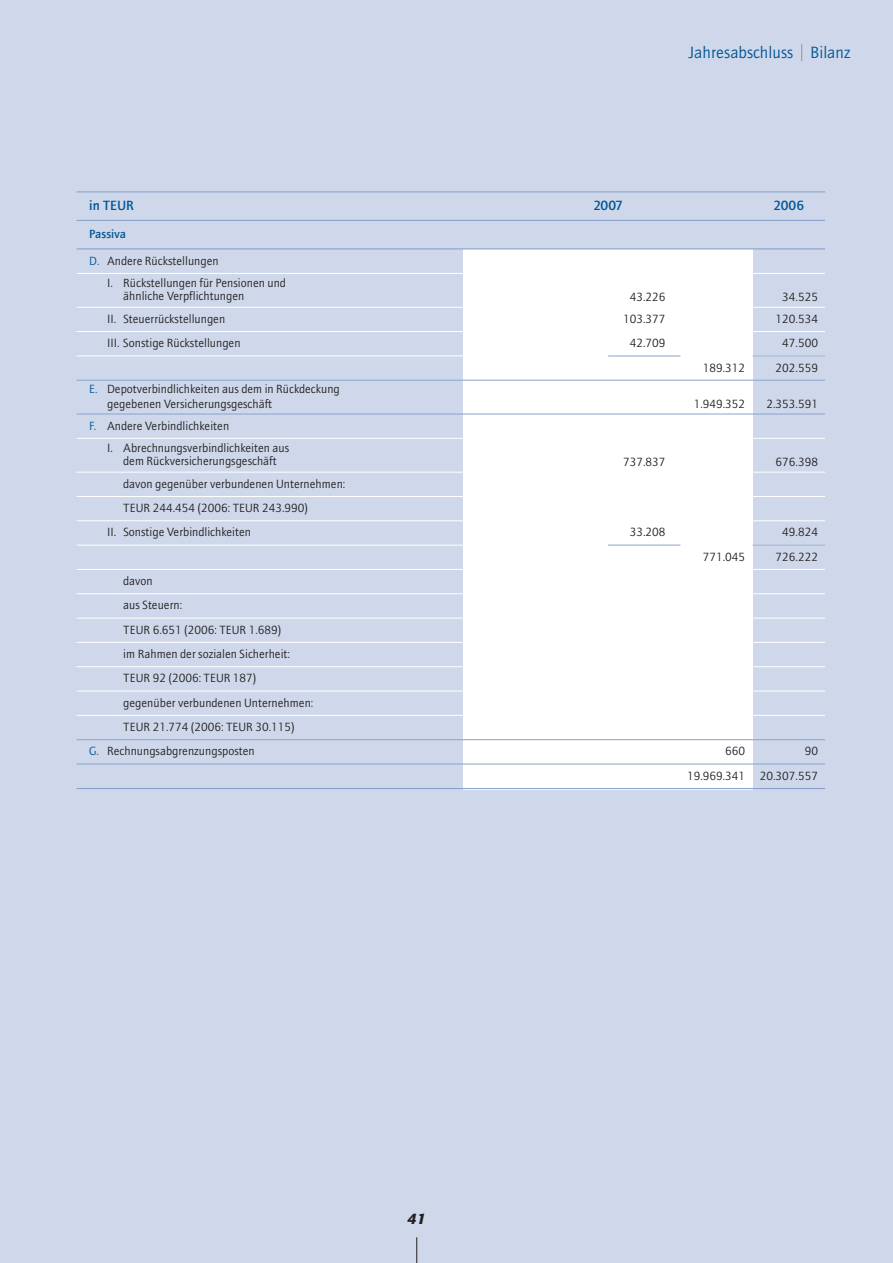
<style>
.page{position:relative;width:893px;height:1263px;background:#ced8ea}
.page>*{position:absolute;margin:0;border:0;box-sizing:border-box;transform-origin:0 0}
.t1{font:16.5px "AT Quay Sans";color:#005595}
.t2{font:italic 900 15px "AT Quay Sans";color:#231f20}
.t3{font:500 13.5px "AT Quay Sans";color:#005595}
.t4{font:12px/22.5px "AT Quay Sans";color:#231f20}
.t5{font:500 12px "AT Quay Sans";letter-spacing:-.01em;color:#005595}
.s1{color:#005595}
</style>
<div class="page">
<svg style="left:801px;top:44px;width:1px;height:17px"></svg>
<svg style="left:416px;top:1237px;width:1px;height:26px"></svg>
<div style="left:463px;top:249px;width:290px;height:24px;background:#fff"></div>
<div style="left:463px;top:273px;width:217px;height:34px;background:#fff"></div>
<div style="left:680px;top:273px;width:73px;height:34px;background:#fff"></div>
<div style="left:463px;top:307px;width:217px;height:25px;background:#fff"></div>
<div style="left:680px;top:307px;width:73px;height:25px;background:#fff"></div>
<div style="left:463px;top:332px;width:217px;height:24px;background:#fff"></div>
<div style="left:680px;top:332px;width:73px;height:24px;background:#fff"></div>
<div style="left:463px;top:356px;width:290px;height:24px;background:#fff"></div>
<div style="left:463px;top:380px;width:290px;height:34px;background:#fff"></div>
<div style="left:463px;top:414px;width:290px;height:24px;background:#fff"></div>
<div style="left:463px;top:438px;width:217px;height:34px;background:#fff"></div>
<div style="left:680px;top:438px;width:73px;height:34px;background:#fff"></div>
<div style="left:463px;top:472px;width:290px;height:24px;background:#fff"></div>
<div style="left:463px;top:496px;width:290px;height:25px;background:#fff"></div>
<div style="left:463px;top:521px;width:217px;height:24px;background:#fff"></div>
<div style="left:680px;top:521px;width:73px;height:24px;background:#fff"></div>
<div style="left:463px;top:545px;width:290px;height:24px;background:#fff"></div>
<div style="left:463px;top:569px;width:290px;height:25px;background:#fff"></div>
<div style="left:463px;top:594px;width:290px;height:24px;background:#fff"></div>
<div style="left:463px;top:618px;width:290px;height:24px;background:#fff"></div>
<div style="left:463px;top:642px;width:290px;height:25px;background:#fff"></div>
<div style="left:463px;top:667px;width:290px;height:24px;background:#fff"></div>
<div style="left:463px;top:691px;width:290px;height:24px;background:#fff"></div>
<div style="left:463px;top:715px;width:290px;height:25px;background:#fff"></div>
<div style="left:463px;top:740px;width:290px;height:24px;background:#fff"></div>
<div style="left:463px;top:764px;width:290px;height:25px;background:#fff"></div>
<hr style="left:77px;top:191px;width:748px;height:1px;background:#8ba3cb">
<hr style="left:77px;top:220px;width:748px;height:1px;background:#8ba3cb">
<hr style="left:77px;top:248px;width:748px;height:1px;background:#8ba3cb">
<hr style="left:77px;top:273px;width:748px;height:1px;background:#fff">
<hr style="left:77px;top:307px;width:748px;height:1px;background:#fff">
<hr style="left:77px;top:331px;width:748px;height:1px;background:#fff">
<hr style="left:77px;top:355px;width:748px;height:1px;background:#fff">
<hr style="left:77px;top:380px;width:748px;height:1px;background:#8ba3cb">
<hr style="left:77px;top:414px;width:748px;height:1px;background:#8ba3cb">
<hr style="left:77px;top:438px;width:748px;height:1px;background:#fff">
<hr style="left:77px;top:472px;width:748px;height:1px;background:#fff">
<hr style="left:77px;top:496px;width:748px;height:1px;background:#fff">
<hr style="left:77px;top:520px;width:748px;height:1px;background:#fff">
<hr style="left:77px;top:545px;width:748px;height:1px;background:#fff">
<hr style="left:77px;top:569px;width:748px;height:1px;background:#fff">
<hr style="left:77px;top:593px;width:748px;height:1px;background:#fff">
<hr style="left:77px;top:618px;width:748px;height:1px;background:#fff">
<hr style="left:77px;top:642px;width:748px;height:1px;background:#fff">
<hr style="left:77px;top:666px;width:748px;height:1px;background:#fff">
<hr style="left:77px;top:691px;width:748px;height:1px;background:#fff">
<hr style="left:77px;top:715px;width:748px;height:1px;background:#fff">
<hr style="left:77px;top:739px;width:748px;height:1px;background:#8ba3cb">
<hr style="left:77px;top:764px;width:748px;height:1px;background:#8ba3cb">
<hr style="left:77px;top:788px;width:748px;height:1px;background:#8ba3cb">
<hr style="left:753px;top:356px;width:72px;height:1px;background:#8ba3cb">
<hr style="left:608px;top:356px;width:72px;height:1px;background:#8ba3cb">
<hr style="left:753px;top:545px;width:72px;height:1px;background:#8ba3cb">
<hr style="left:608px;top:545px;width:72px;height:1px;background:#8ba3cb">
<h1 class="t1" style="left:688px;top:46px;width:164px">Jahresabschluss Bilanz</h1>
<p class="t3" style="left:89px;top:200px;width:46px">in TEUR</p>
<p class="t3" style="left:593px;top:200px;width:31px">2007</p>
<p class="t3" style="left:773px;top:200px;width:32px">2006</p>
<p class="t5" style="left:89px;top:229px;width:38px">Passiva</p>
<p class="t4" style="left:107px;top:250px;width:180px;text-indent:-18px"><span class="s1">D.</span> Andere Rückstellungen<br>I. Rückstellungen für Pensionen und</p>
<p class="t4" style="left:123px;top:286px;width:123px">ähnliche Verpflichtungen</p>
<p class="t4" style="left:630px;top:287px;width:37px">43.226</p>
<p class="t4" style="left:782px;top:287px;width:37px">34.525</p>
<p class="t4" style="left:107px;top:308px;width:120px">II. Steuerrückstellungen</p>
<p class="t4" style="left:623px;top:308px;width:44px">103.377</p>
<p class="t4" style="left:775px;top:308px;width:44px">120.534</p>
<p class="t4" style="left:107px;top:333px;width:135px">III. Sonstige Rückstellungen</p>
<p class="t4" style="left:630px;top:333px;width:37px">42.709</p>
<p class="t4" style="left:782px;top:333px;width:37px">47.500</p>
<p class="t4" style="left:703px;top:357px;width:44px">189.312</p>
<p class="t4" style="left:775px;top:357px;width:44px">202.559</p>
<p class="t4" style="left:107px;top:383px;width:234px;line-height:14.4px;text-indent:-18px"><span class="s1">E.</span> Depotverbindlichkeiten aus dem in Rückdeckung gegebenen Versicherungsgeschäft</p>
<p class="t4" style="left:694px;top:393px;width:53px">1.949.352</p>
<p class="t4" style="left:766px;top:393px;width:53px">2.353.591</p>
<p class="t4" style="left:107px;top:415px;width:184px;text-indent:-18px"><span class="s1">F.</span> Andere Verbindlichkeiten<br>I. Abrechnungsverbindlichkeiten aus</p>
<p class="t4" style="left:123px;top:451px;width:155px">dem Rückversicherungsgeschäft</p>
<p class="t4" style="left:623px;top:451px;width:44px">737.837</p>
<p class="t4" style="left:775px;top:451px;width:44px">676.398</p>
<p class="t4" style="left:123px;top:473px;width:223px">davon gegenüber verbundenen Unternehmen:</p>
<p class="t4" style="left:123px;top:498px;width:186px">TEUR 244.454 (2006: TEUR 243.990)</p>
<p class="t4" style="left:107px;top:522px;width:145px">II. Sonstige Verbindlichkeiten</p>
<p class="t4" style="left:630px;top:522px;width:37px">33.208</p>
<p class="t4" style="left:782px;top:522px;width:37px">49.824</p>
<p class="t4" style="left:703px;top:546px;width:44px">771.045</p>
<p class="t4" style="left:775px;top:546px;width:44px">726.222</p>
<p class="t4" style="left:123px;top:571px;width:31px">davon</p>
<p class="t4" style="left:123px;top:595px;width:60px">aus Steuern:</p>
<p class="t4" style="left:123px;top:619px;width:160px">TEUR 6.651 (2006: TEUR 1.689)</p>
<p class="t4" style="left:123px;top:644px;width:168px">im Rahmen der sozialen Sicherheit:</p>
<p class="t4" style="left:123px;top:668px;width:135px">TEUR 92 (2006: TEUR 187)</p>
<p class="t4" style="left:123px;top:692px;width:191px">gegenüber verbundenen Unternehmen:</p>
<p class="t4" style="left:123px;top:717px;width:173px">TEUR 21.774 (2006: TEUR 30.115)</p>
<p class="t4" style="left:89px;top:741px;width:167px"><span class="s1">G.</span> Rechnungsabgrenzungsposten</p>
<p class="t4" style="left:725px;top:741px;width:22px">660</p>
<p class="t4" style="left:687px;top:740px;width:133px;line-height:24.3px;text-align:right">90<br>19.969.341 20.307.557</p>
<p class="t2" style="left:407px;top:1212px;width:20px">41</p>
</div>
